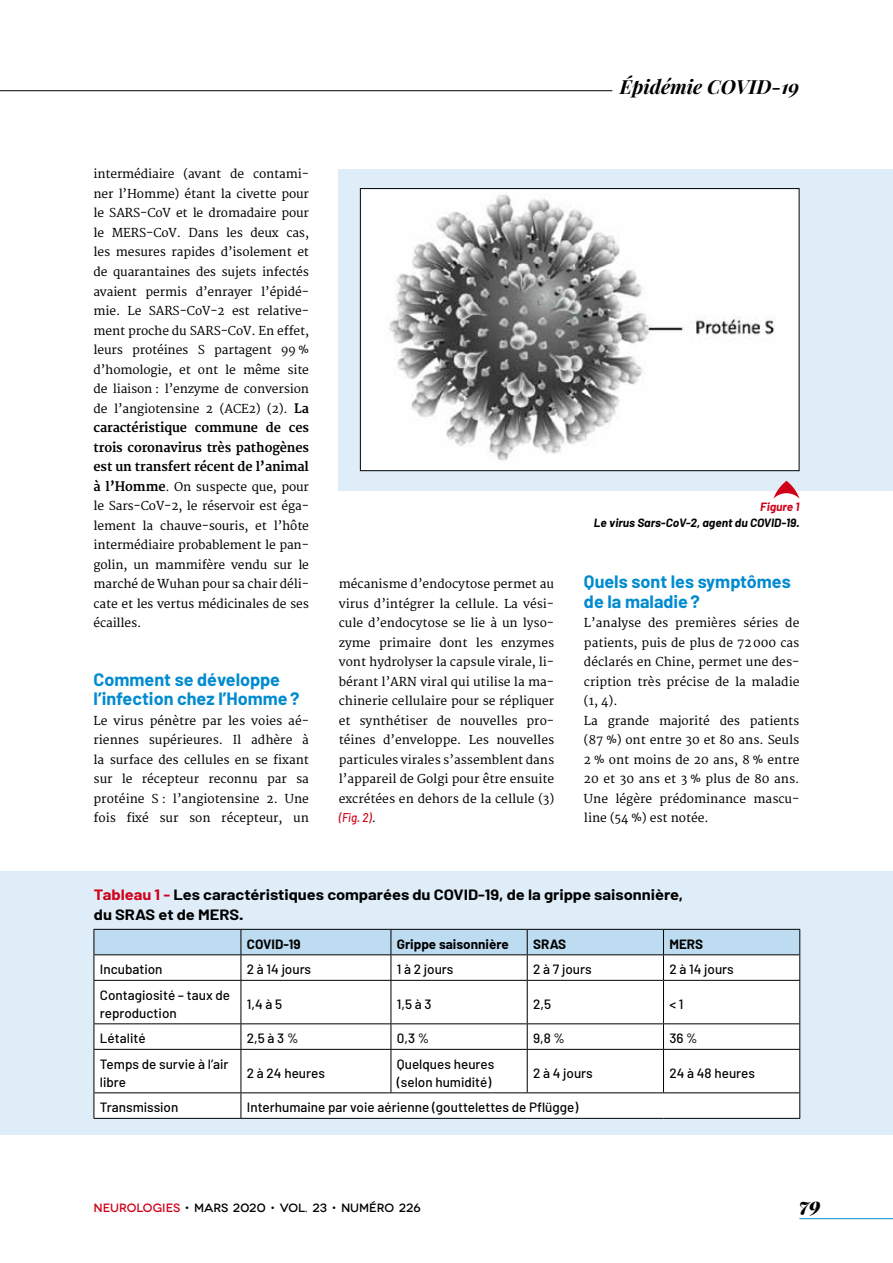
<style>
.page{position:relative;width:893px;height:1263px;background:#fff}
.page>*{position:absolute;margin:0;border:0;box-sizing:border-box;transform-origin:0 0}
.t1{font:italic 700 19.5px "Playfair Display";color:#000}
.t2{font:italic 900 19.5px "Playfair Display";color:#000}
.t3{font:700 18px/19.5px "Barlow";color:#008bd0}
.t4{font:700 15px/19.5px "Barlow";letter-spacing:-.005em;color:#000;scale:1.1 1}
.t5{font:500 13.5px/18px "Barlow";color:#000}
.t6{font:700 13.5px "Barlow";color:#000}
.t7{font:700 12.75px/19.5px "Merriweather";letter-spacing:-.01em;color:#000;text-align:justify}
.t8{font:italic 500 12.75px "Barlow";color:#d10019;scale:.9 1}
.t9{font:12px/19.5px "Merriweather";color:#000;text-align:justify}
.t10{font:500 12px "Novecentowide";letter-spacing:-.005em;color:#000}
.t11{font:italic 700 12px "Barlow";color:#000}
.t12{font:italic 700 12px "Barlow";color:#d10019}
.s1{font-weight:700;font-size:12.75px}
.s2{font-family:"Merriweather";font-weight:400;font-style:normal;font-size:12px;color:#000}
.s3{color:#d10019}
</style>
<div class="page">
<hr style="left:0;top:90px;width:612px;height:1px;background:#000">
<hr style="left:799px;top:1218px;width:94px;height:1px;background:#008bd0">
<div style="left:339px;top:169px;width:554px;height:321px;background:#dfedf8"></div>
<div style="left:0;top:871px;width:893px;height:263px;background:#dfedf8"></div>
<svg style="left:773px;top:481px;width:26px;height:18px"></svg>
<img style="left:362px;top:190px;width:435px;height:279px">
<div style="left:360px;top:188px;width:439px;height:283px;border:1px solid #000"></div>
<div style="left:95px;top:981px;width:704px;height:137px;background:#fff"></div>
<hr style="left:94px;top:980px;width:147px;height:1px;background:#000">
<hr style="left:94px;top:981px;width:1px;height:42px;background:#000">
<hr style="left:241px;top:980px;width:150px;height:1px;background:#000">
<hr style="left:241px;top:981px;width:1px;height:42px;background:#000">
<hr style="left:391px;top:980px;width:136px;height:1px;background:#000">
<hr style="left:391px;top:981px;width:1px;height:42px;background:#000">
<hr style="left:527px;top:980px;width:136px;height:1px;background:#000">
<hr style="left:527px;top:981px;width:1px;height:42px;background:#000">
<hr style="left:663px;top:980px;width:137px;height:1px;background:#000">
<hr style="left:663px;top:981px;width:1px;height:42px;background:#000">
<hr style="left:799px;top:981px;width:1px;height:42px;background:#000">
<hr style="left:94px;top:1023px;width:147px;height:1px;background:#000">
<svg style="left:94px;top:1024px;width:1px;height:25px"></svg>
<hr style="left:241px;top:1023px;width:150px;height:1px;background:#000">
<svg style="left:241px;top:1024px;width:1px;height:25px"></svg>
<hr style="left:391px;top:1023px;width:136px;height:1px;background:#000">
<svg style="left:391px;top:1024px;width:1px;height:25px"></svg>
<hr style="left:527px;top:1023px;width:136px;height:1px;background:#000">
<svg style="left:527px;top:1024px;width:1px;height:25px"></svg>
<hr style="left:663px;top:1023px;width:137px;height:1px;background:#000">
<svg style="left:663px;top:1024px;width:1px;height:25px"></svg>
<svg style="left:799px;top:1024px;width:1px;height:25px"></svg>
<hr style="left:94px;top:1049px;width:147px;height:1px;background:#000">
<hr style="left:94px;top:1050px;width:1px;height:42px;background:#000">
<hr style="left:241px;top:1049px;width:150px;height:1px;background:#000">
<hr style="left:241px;top:1050px;width:1px;height:42px;background:#000">
<hr style="left:391px;top:1049px;width:136px;height:1px;background:#000">
<hr style="left:391px;top:1050px;width:1px;height:42px;background:#000">
<hr style="left:527px;top:1049px;width:136px;height:1px;background:#000">
<hr style="left:527px;top:1050px;width:1px;height:42px;background:#000">
<hr style="left:663px;top:1049px;width:137px;height:1px;background:#000">
<hr style="left:663px;top:1050px;width:1px;height:42px;background:#000">
<hr style="left:799px;top:1050px;width:1px;height:42px;background:#000">
<hr style="left:94px;top:1092px;width:147px;height:1px;background:#000">
<svg style="left:94px;top:1093px;width:1px;height:25px"></svg>
<hr style="left:241px;top:1092px;width:150px;height:1px;background:#000">
<svg style="left:241px;top:1093px;width:1px;height:25px"></svg>
<hr style="left:391px;top:1092px;width:136px;height:1px;background:#000">
<hr style="left:527px;top:1092px;width:136px;height:1px;background:#000">
<hr style="left:663px;top:1092px;width:137px;height:1px;background:#000">
<svg style="left:799px;top:1093px;width:1px;height:25px"></svg>
<hr style="left:94px;top:1118px;width:147px;height:1px;background:#000">
<hr style="left:241px;top:1118px;width:150px;height:1px;background:#000">
<hr style="left:391px;top:1118px;width:136px;height:1px;background:#000">
<hr style="left:527px;top:1118px;width:136px;height:1px;background:#000">
<hr style="left:663px;top:1118px;width:137px;height:1px;background:#000">
<svg style="left:94px;top:929px;width:706px;height:51px;background:#d7e5f0"></svg>
<hr style="left:94px;top:954px;width:147px;height:1px;background:#000">
<hr style="left:241px;top:954px;width:150px;height:1px;background:#000">
<hr style="left:391px;top:954px;width:136px;height:1px;background:#000">
<hr style="left:527px;top:954px;width:136px;height:1px;background:#000">
<hr style="left:663px;top:954px;width:137px;height:1px;background:#000">
<p class="t9" style="left:94px;top:165px;width:217px">intermédiaire (avant de contami&shy;ner l’Homme) étant la civette pour le SARS-CoV et le dromadaire pour le MERS-CoV. Dans les deux cas, les mesures rapides d’isolement et de quarantaines des sujets infectés avaient permis d’enrayer l’épidé&shy;mie. Le SARS-CoV-2 est relative&shy;ment proche du SARS-CoV. En effet, leurs protéines S partagent 99 % d’homologie, et ont le même site de liaison : l’enzyme de conversion de l’angiotensine 2 (ACE2) (2). <span class="s1">La</span></p>
<p class="t7" style="left:94px;top:418px;width:217px">caractéristique commune de ces trois coronavirus très pathogènes est un transfert récent de l’animal</p>
<p class="t9" style="left:94px;top:477px;width:217px"><span class="s1">à l’Homme</span>. On suspecte que, pour le Sars-CoV-2, le réservoir est éga&shy;lement la chauve-souris, et l’hôte intermédiaire probablement le pan&shy;golin, un mammifère vendu sur le marché de Wuhan pour sa chair déli&shy;cate et les vertus médicinales de ses écailles.</p>
<h2 class="t3" style="left:94px;top:669px;width:207px">Comment se développe l’infection chez l’Homme?</h2>
<p class="t9" style="left:94px;top:711px;width:217px">Le virus pénètre par les voies aé&shy;riennes supérieures. Il adhère à la surface des cellules en se fixant sur le récepteur reconnu par sa protéine S : l’angiotensine 2. Une fois fixé sur son récepteur, un</p>
<p class="t9" style="left:339px;top:574px;width:217px">mécanisme d’endocytose permet au virus d’intégrer la cellule. La vési&shy;cule d’endocytose se lie à un lyso&shy;zyme primaire dont les enzymes vont hydrolyser la capsule virale, li&shy;bérant l’ARN viral qui utilise la ma&shy;chinerie cellulaire pour se répliquer et synthétiser de nouvelles pro&shy;téines d’enveloppe. Les nouvelles particules virales s’assemblent dans l’appareil de Golgi pour être ensuite excrétées en dehors de la cellule (3)</p>
<p class="t8" style="left:339px;top:809px;width:43px">(Fig. 2)<span class="s2">.</span></p>
<h1 class="t1" style="left:620px;top:73px;width:181px">Épidémie COVID-19</h1>
<p class="t12" style="left:760px;top:499px;width:41px">Figure 1</p>
<p class="t11" style="left:594px;top:515px;width:207px">Le virus Sars-CoV-2, agent du COVID-19.</p>
<h2 class="t3" style="left:584px;top:572px;width:208px">Quels sont les symptômes de la maladie?</h2>
<p class="t9" style="left:584px;top:613px;width:217px;text-align:left">L’analyse des premières séries de patients, puis de plus de 72000 cas déclarés en Chine, permet une des&shy;cription très précise de la maladie (1, 4).<br>La grande majorité des patients (87 %) ont entre 30 et 80 ans. Seuls<br>2 % ont moins de 20 ans, 8 % entre<br>20 et 30 ans et 3 % plus de 80 ans.<br>Une légère prédominance mascu&shy;line (54 %) est notée.</p>
<p class="t4" style="left:94px;top:885px;width:537px"><span class="s3">Tableau 1 -</span> Les caractéristiques comparées du COVID-19, de la grippe saisonnière, du SRAS et de MERS.</p>
<p class="t6" style="left:247px;top:935px;width:55px">COVID-19</p>
<p class="t6" style="left:397px;top:935px;width:113px">Grippe saisonnière</p>
<p class="t6" style="left:533px;top:935px;width:34px">SRAS</p>
<p class="t6" style="left:669px;top:935px;width:35px">MERS</p>
<p class="t5" style="left:100px;top:960px;width:64px">Incubation</p>
<p class="t5" style="left:247px;top:960px;width:66px">2 à 14 jours</p>
<p class="t5" style="left:397px;top:960px;width:58px">1 à 2 jours</p>
<p class="t5" style="left:533px;top:960px;width:60px">2 à 7 jours</p>
<p class="t5" style="left:669px;top:960px;width:66px">2 à 14 jours</p>
<p class="t5" style="left:100px;top:986px;width:132px">Contagiosité – taux de reproduction</p>
<p class="t5" style="left:247px;top:995px;width:37px">1,4 à 5</p>
<p class="t5" style="left:397px;top:995px;width:36px">1,5 à 3</p>
<p class="t5" style="left:533px;top:995px;width:19px">2,5</p>
<p class="t5" style="left:669px;top:995px;width:16px">&lt; 1</p>
<p class="t5" style="left:100px;top:1029px;width:47px">Létalité</p>
<p class="t5" style="left:247px;top:1029px;width:53px">2,5 à 3 %</p>
<p class="t5" style="left:397px;top:1029px;width:34px">0,3 %</p>
<p class="t5" style="left:533px;top:1029px;width:33px">9,8 %</p>
<p class="t5" style="left:669px;top:1029px;width:30px">36%</p>
<p class="t5" style="left:100px;top:1055px;width:130px">Temps de survie à l’air libre</p>
<p class="t5" style="left:247px;top:1064px;width:80px">2 à 24 heures</p>
<p class="t5" style="left:397px;top:1055px;width:99px">Quelques heures (selon humidité)</p>
<p class="t5" style="left:533px;top:1064px;width:61px">2 à 4 jours</p>
<p class="t5" style="left:669px;top:1064px;width:87px">24 à 48 heures</p>
<p class="t5" style="left:100px;top:1098px;width:80px">Transmission</p>
<p class="t5" style="left:247px;top:1098px;width:333px">Interhumaine par voie aérienne (gouttelettes de Pflügge)</p>
<p class="t10" style="left:94px;top:1201px;width:329px"><span class="s3">NEUROLOGIES</span> • MARS 2020 • VOL. 23 • NUMÉRO 226</p>
<h1 class="t2" style="left:799px;top:1191px;width:23px">79</h1>
</div>
